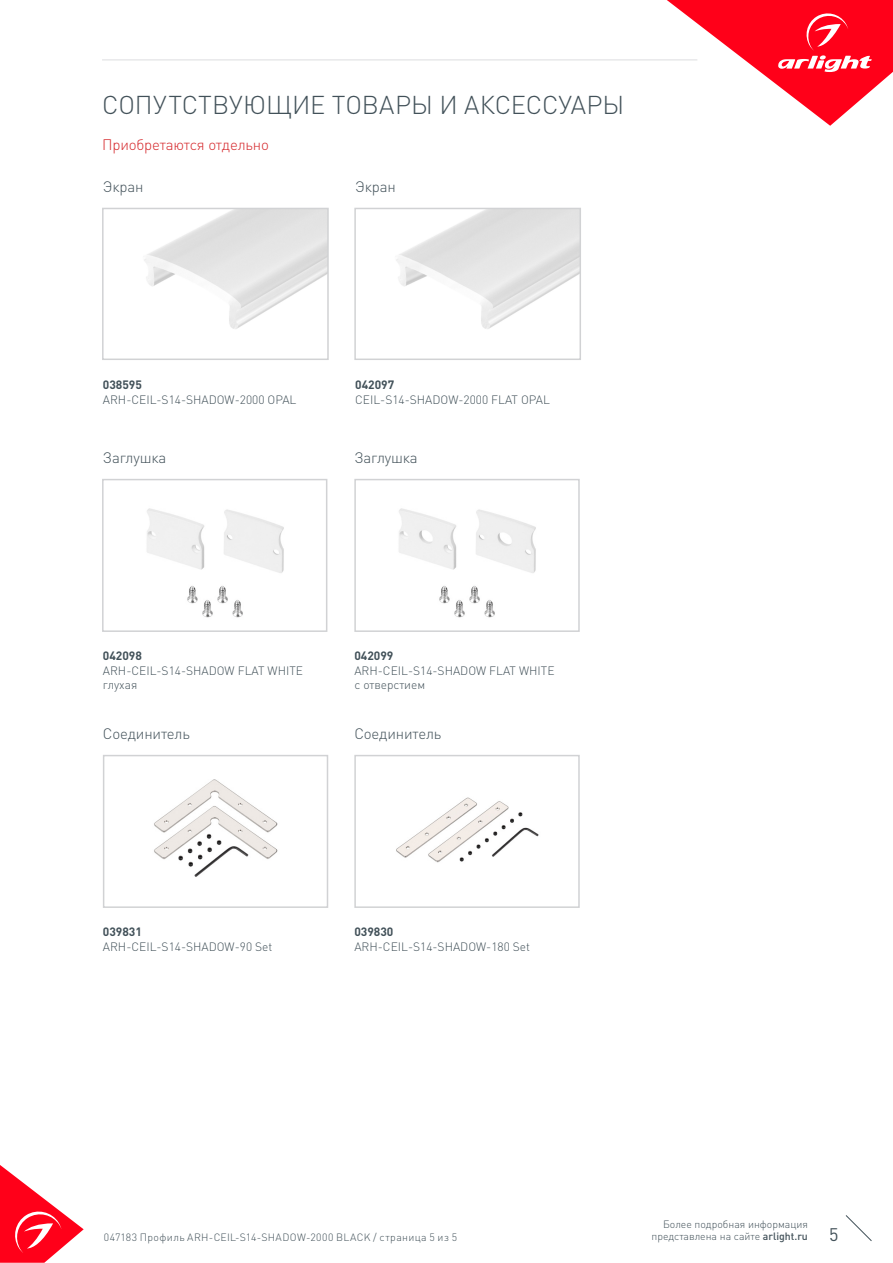
<style>
.page{position:relative;width:893px;height:1263px;background:#fff}
.page>*{position:absolute;margin:0;border:0;box-sizing:border-box;transform-origin:0 0}
.t1{font:300 25.5px "DIN Pro";color:#425159}
.t2{font:18px "DIN Pro";color:#425159}
.t3{font:300 15px "DIN Pro";letter-spacing:-.01em;color:#425159}
.t4{font:300 15px "DIN Pro";letter-spacing:-.01em;color:#d5262a}
.t5{font:300 12px/14.4px "DIN Pro";color:#425159}
.t6{font:700 12px "DIN Pro";color:#425159}
.t7{font:300 10.5px "DIN Pro";letter-spacing:.035em;color:#425159}
.t8{font:300 10.5px "DIN Pro";color:#425159}
.s1{font-weight:500}
</style>
<div class="page">
<svg style="left:0;top:1165px;width:84px;height:98px"></svg>
<svg style="left:845px;top:1215px;width:27px;height:26px"></svg>
<svg style="left:667px;top:0;width:226px;height:126px"></svg>
<hr style="left:102px;top:60px;width:595px;height:1px;background:#dcdddf">
<img style="left:154px;top:779px;width:124px;height:98px">
<div style="left:103px;top:755px;width:225px;height:153px;border:2px solid #d1d2d4"></div>
<img style="left:396px;top:797px;width:143px;height:66px">
<div style="left:354px;top:755px;width:226px;height:153px;border:2px solid #d1d2d4"></div>
<img style="left:399px;top:508px;width:137px;height:110px">
<div style="left:354px;top:479px;width:226px;height:153px;border:2px solid #d1d2d4"></div>
<img style="left:147px;top:508px;width:137px;height:110px">
<div style="left:102px;top:479px;width:225px;height:153px;border:2px solid #d1d2d4"></div>
<img style="left:144px;top:211px;width:182px;height:118px">
<div style="left:102px;top:208px;width:227px;height:152px;border:2px solid #d1d2d4"></div>
<img style="left:396px;top:211px;width:182px;height:118px">
<div style="left:354px;top:208px;width:227px;height:152px;border:2px solid #d1d2d4"></div>
<p class="t1" style="left:102px;top:87px;width:524px">СОПУТСТВУЮЩИЕ ТОВАРЫ И АКСЕССУАРЫ</p>
<p class="t4" style="left:102px;top:134px;width:168px">Приобретаются отдельно</p>
<p class="t3" style="left:103px;top:177px;width:42px">Экран</p>
<p class="t3" style="left:355px;top:177px;width:42px">Экран</p>
<p class="t6" style="left:103px;top:377px;width:41px">038595</p>
<p class="t5" style="left:103px;top:392px;width:195px">ARH-СEIL-S14-SHADOW-2000 OPAL</p>
<p class="t3" style="left:103px;top:448px;width:65px">Заглушка</p>
<p class="t6" style="left:355px;top:377px;width:41px">042097</p>
<p class="t5" style="left:355px;top:392px;width:196px">СEIL-S14-SHADOW-2000 FLAT OPAL</p>
<p class="t3" style="left:354px;top:448px;width:65px">Заглушка</p>
<p class="t6" style="left:103px;top:648px;width:41px">042098</p>
<p class="t5" style="left:103px;top:663px;width:202px">ARH-СEIL-S14-SHADOW FLAT WHITE глухая</p>
<p class="t6" style="left:354px;top:648px;width:41px">042099</p>
<p class="t5" style="left:354px;top:663px;width:202px">ARH-СEIL-S14-SHADOW FLAT WHITE с отверстием</p>
<p class="t3" style="left:103px;top:724px;width:89px">Соединитель</p>
<p class="t3" style="left:354px;top:724px;width:89px">Соединитель</p>
<p class="t6" style="left:103px;top:924px;width:41px">039831</p>
<p class="t5" style="left:103px;top:939px;width:171px">ARH-СEIL-S14-SHADOW-90 Set</p>
<p class="t6" style="left:354px;top:924px;width:41px">039830</p>
<p class="t5" style="left:354px;top:939px;width:177px">ARH-СEIL-S14-SHADOW-180 Set</p>
<p class="t8" style="left:663px;top:1216px;width:146px">Более подробная информация</p>
<p class="t8" style="left:651px;top:1229px;width:158px">представлена на сайте <span class="s1">arlight.ru</span></p>
<p class="t7" style="left:104px;top:1230px;width:355px">047183 Профиль ARH-СEIL-S14-SHADOW-2000 BLACK / страница 5 из 5</p>
<h2 class="t2" style="left:829px;top:1222px;width:11px">5</h2>
</div>
